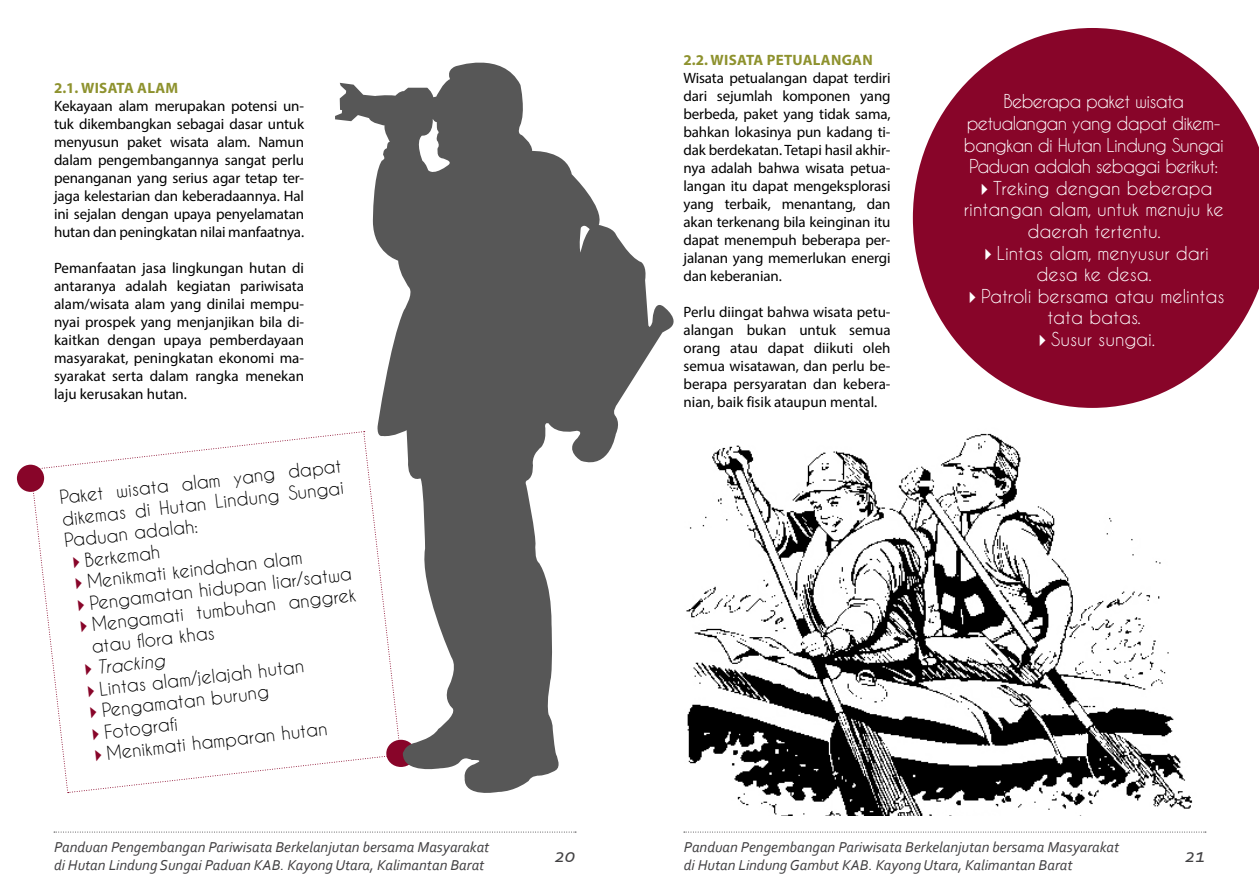
<style>
.page{position:relative;width:1259px;height:893px;background:#fff}
.page>*{position:absolute;margin:0;border:0;box-sizing:border-box;transform-origin:0 0}
.t1{font:italic 21px "Corbel";color:#414042}
.t2{font:18px/21.9px "Caviar Dreams";color:#000;text-align:justify}
.t3{font:18px/21.6px "Caviar Dreams";color:#fff;text-align:center}
.t4{font:18px/21.6px "Caviar Dreams";letter-spacing:-.04em;color:#fff;text-align:center}
.t5{font:italic 18px "Caviar Dreams";color:#000}
.t6{font:15px/18px "Myriad Pro";letter-spacing:-.005em;color:#000;text-align:justify}
.t7{font:italic 15px/18px "Corbel";color:#414042}
.t8{font:700 15px "Myriad Pro";letter-spacing:.02em;color:#8e922e}
.s1{color:#880529}
</style>
<div class="page">
<svg style="left:54px;top:832px;width:522px;height:1px"></svg>
<svg style="left:684px;top:832px;width:522px;height:1px"></svg>
<svg style="left:30px;top:434px;width:305px;height:359px"></svg>
<div style="left:17px;top:465px;width:27px;height:27px;background:#880529;border-radius:50%"></div>
<svg style="left:335px;top:62px;width:339px;height:731px"></svg>
<img style="left:686px;top:433px;width:507px;height:383px">
<svg style="left:913px;top:28px;width:346px;height:380px;fill:#880529"></svg>
<p class="t8" style="left:54px;top:78px;width:126px">2.1. WISATA ALAM</p>
<p class="t6" style="left:54px;top:97px;width:252px">Kekayaan alam merupakan potensi un&shy;tuk dikembangkan sebagai dasar untuk menyusun paket wisata alam. Namun dalam pengembangannya sangat perlu penanganan yang serius agar tetap ter&shy;jaga kelestarian dan keberadaannya. Hal ini sejalan dengan upaya penyelamatan hutan dan peningkatan nilai manfaatnya.</p>
<p class="t6" style="left:54px;top:259px;width:252px">Pemanfaatan jasa lingkungan hutan di antaranya adalah kegiatan pariwisata alam/wisata alam yang dinilai mempu&shy;nyai prospek yang menjanjikan bila di&shy;kaitkan dengan upaya pemberdayaan masyarakat, peningkatan ekonomi ma&shy;syarakat serta dalam rangka menekan laju kerusakan hutan.</p>
<p class="t2" style="left:58px;top:485px;width:285px;rotate:-6deg">Paket wisata alam yang dapat dikemas di Hutan Lindung Sungai Paduan adalah:</p>
<p class="t2" style="left:66px;top:550px;width:95px;rotate:-6deg"><span class="s1">✔</span>Berkemah</p>
<p class="t2" style="left:68px;top:571px;width:236px;rotate:-6deg"><span class="s1">✔</span>Menikmati keindahan alam</p>
<p class="t2" style="left:71px;top:592px;width:283px;rotate:-6deg"><span class="s1">✔</span>Pengamatan hidupan liar/satwa</p>
<p class="t2" style="left:88px;top:612px;width:270px;text-indent:-15px;rotate:-6deg"><span class="s1">✔</span>Mengamati tumbuhan anggrek atau flora khas</p>
<p class="t5" style="left:78px;top:659px;width:88px;rotate:-6deg"><span class="s1">✔</span>Tracking</p>
<p class="t2" style="left:80px;top:679px;width:225px;rotate:-6deg"><span class="s1">✔</span>Lintas alam/jelajah hutan</p>
<p class="t2" style="left:83px;top:700px;width:187px;rotate:-6deg"><span class="s1">✔</span>Pengamatan burung</p>
<p class="t2" style="left:85px;top:722px;width:93px;rotate:-6deg"><span class="s1">✔</span>Fotografi</p>
<p class="t2" style="left:88px;top:743px;width:241px;rotate:-6deg"><span class="s1">✔</span>Menikmati hamparan hutan</p>
<p class="t8" style="left:683px;top:50px;width:191px">2.2. WISATA PETUALANGAN</p>
<p class="t6" style="left:683px;top:69px;width:209px">Wisata petualangan dapat terdiri dari sejumlah komponen yang berbeda, paket yang tidak sama, bahkan lokasinya pun kadang ti&shy;dak berdekatan. Tetapi hasil akhir&shy;nya adalah bahwa wisata petua&shy;langan itu dapat mengeksplorasi yang terbaik, menantang, dan akan terkenang bila keinginan itu dapat menempuh beberapa per&shy;jalanan yang memerlukan energi dan keberanian.</p>
<p class="t6" style="left:683px;top:303px;width:209px">Perlu diingat bahwa wisata petu&shy;alangan bukan untuk semua orang atau dapat diikuti oleh semua wisatawan, dan perlu be&shy;berapa persyaratan dan kebera&shy;nian, baik fisik ataupun mental.</p>
<p class="t4" style="left:963px;top:90px;width:262px">Beberapa paket wisata petualangan yang dapat dikem&shy;bangkan di Hutan Lindung Sungai<br>Paduan adalah sebagai berikut:</p>
<p class="t3" style="left:963px;top:177px;width:261px">✔Treking dengan beberapa rintangan alam, untuk menuju ke daerah tertentu.</p>
<p class="t3" style="left:978px;top:242px;width:232px">✔Lintas alam, menyusur dari desa ke desa.</p>
<p class="t3" style="left:963px;top:285px;width:263px">✔Patroli bersama atau melintas tata batas.</p>
<p class="t3" style="left:1033px;top:328px;width:123px">✔Susur sungai.</p>
<p class="t7" style="left:54px;top:837px;width:437px">Panduan Pengembangan Pariwisata Berkelanjutan bersama Masyarakat di Hutan Lindung Sungai Paduan KAB. Kayong Utara, Kalimantan Barat</p>
<p class="t7" style="left:684px;top:837px;width:437px">Panduan Pengembangan Pariwisata Berkelanjutan bersama Masyarakat di Hutan Lindung Gambut KAB. Kayong Utara, Kalimantan Barat</p>
<h1 class="t1" style="left:554px;top:842px;width:22px">20</h1>
<h1 class="t1" style="left:1184px;top:842px;width:22px">21</h1>
</div>
